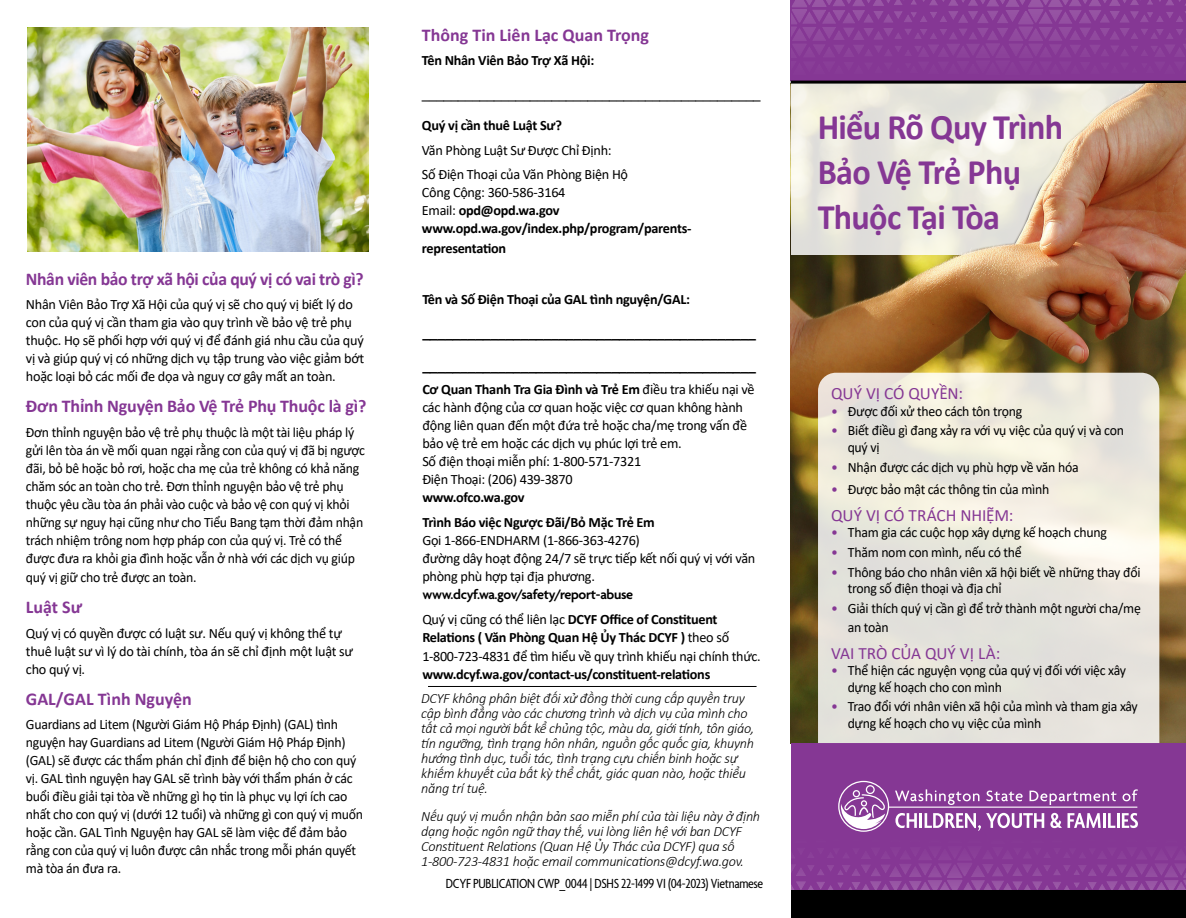
<style>
.page{position:relative;width:1186px;height:918px;background:#fff}
.page>*{position:absolute;margin:0;border:0;box-sizing:border-box;transform-origin:0 0}
.t1{font:700 36px/45px "Calibri";letter-spacing:-.02em;color:#853794;scale:.95 1}
.t2{font:700 18px "Calibri";letter-spacing:-.01em;color:#853794}
.t3{font:17.25px "Calibri";letter-spacing:-.005em;color:#853794}
.t4{font:600 15px "Agenda";color:#000}
.t5{font:15px "Agenda";color:#000}
.t6{font:14.25px/18px "Calibri";letter-spacing:-.02em;color:#000}
.t7{font:italic 300 14.25px/15px "Calibri";letter-spacing:-.02em;color:#000}
.t8{font:700 14.25px/18px "Calibri";letter-spacing:-.02em;color:#000}
.t9{font:condensed 14.25px "Agenda";letter-spacing:-.02em;color:#000}
.t10{font:600 14.25px "Agenda";letter-spacing:-.02em;color:#000}
.s1{font-weight:400}
.s2{font-weight:700}
.s3{color:#853794}
</style>
<div class="page">
<img style="left:791px;top:255px;width:395px;height:488px">
<svg style="left:791px;top:84px;width:395px;height:171px;background:#dac6b5"></svg>
<svg style="left:791px;top:0;width:395px;height:81px;background:#873c96"></svg>
<div style="left:791px;top:743px;width:395px;height:175px;background:#853794"></div>
<div style="left:791px;top:891px;width:395px;height:27px;background:#000"></div>
<hr style="left:791px;top:81px;width:395px;height:3px;background:#000">
<svg style="left:818px;top:373px;width:341px;height:370px;background:#e8e5dc"></svg>
<div style="left:866px;top:785px;width:9px;height:9px;border:1px solid #fff;border-radius:50%"></div>
<svg style="left:791px;top:789px;width:395px;height:102px"></svg>
<img style="left:27px;top:27px;width:341px;height:225px">
<hr style="left:428px;top:686px;width:328px;height:1px;background:#000">
<p class="t2" style="left:26px;top:266px;width:339px">Nhân viên bảo trợ xã hội của quý vị có vai trò gì?</p>
<p class="t6" style="left:26px;top:295px;width:340px">Nhân Viên Bảo Trợ Xã Hội của quý vị sẽ cho quý vị biết lý do con của quý vị cần tham gia vào quy trình về bảo vệ trẻ phụ thuộc. Họ sẽ phối hợp với quý vị để đánh giá nhu cầu của quý vị và giúp quý vị có những dịch vụ tập trung vào việc giảm bớt hoặc loại bỏ các mối đe dọa và nguy cơ gây mất an toàn.</p>
<p class="t2" style="left:26px;top:393px;width:342px">Đơn Thỉnh Nguyện Bảo Vệ Trẻ Phụ Thuộc là gì?</p>
<p class="t6" style="left:26px;top:423px;width:341px">Đơn thỉnh nguyện bảo vệ trẻ phụ thuộc là một tài liệu pháp lý gửi lên tòa án về mối quan ngại rằng con của quý vị đã bị ngược đãi, bỏ bê hoặc bỏ rơi, hoặc cha mẹ của trẻ không có khả năng chăm sóc an toàn cho trẻ. Đơn thỉnh nguyện bảo vệ trẻ phụ thuộc yêu cầu tòa án phải vào cuộc và bảo vệ con quý vị khỏi những sự nguy hại cũng như cho Tiểu Bang tạm thời đảm nhận trách nhiệm trông nom hợp pháp con của quý vị. Trẻ có thể được đưa ra khỏi gia đình hoặc vẫn ở nhà với các dịch vụ giúp</p>
<p class="t6" style="left:26px;top:568px;width:172px">quý vị giữ cho trẻ được an toàn.</p>
<p class="t2" style="left:26px;top:594px;width:58px">Luật Sư</p>
<p class="t6" style="left:26px;top:624px;width:329px">Quý vị có quyền được có luật sư. Nếu quý vị không thể tự thuê luật sư vì lý do tài chính, tòa án sẽ chỉ định một luật sư cho quý vị.</p>
<p class="t2" style="left:26px;top:686px;width:167px">GAL/GAL Tình Nguyện</p>
<p class="t6" style="left:26px;top:715px;width:339px">Guardians ad Litem (Người Giám Hộ Pháp Định) (GAL) tình nguyện hay Guardians ad Litem (Người Giám Hộ Pháp Định) (GAL) sẽ được các thẩm phán chỉ định để biện hộ cho con quý vị. GAL tình nguyện hay GAL sẽ trình bày với thẩm phán ở các buổi điều giải tại tòa về những gì họ tin là phục vụ lợi ích cao nhất cho con quý vị (dưới 12 tuổi) và những gì con quý vị muốn hoặc cần. GAL Tình Nguyện hay GAL sẽ làm việc để đảm bảo rằng con của quý vị luôn được cân nhắc trong mỗi phán quyết mà tòa án đưa ra.</p>
<p class="t2" style="left:422px;top:22px;width:229px">Thông Tin Liên Lạc Quan Trọng</p>
<p class="t8" style="left:422px;top:51px;width:174px">Tên Nhân Viên Bảo Trợ Xã Hội:</p>
<p class="t5" style="left:422px;top:85px;width:340px">_______________________________________________</p>
<p class="t8" style="left:422px;top:116px;width:142px">Quý vị cần thuê Luật Sư?</p>
<p class="t6" style="left:422px;top:137px;width:208px;line-height:24.8px">Văn Phòng Luật Sư Được Chỉ Định:<br>Số Điện Thoại của Văn Phòng Biện Hộ</p>
<p class="t8" style="left:422px;top:183px;width:271px"><span class="s1">Công Cộng: 360-586-3164<br>Email:</span> opd@opd.wa.gov www.opd.wa.gov/index.php/program/parents-</p>
<p class="t8" style="left:422px;top:239px;width:86px">representation</p>
<p class="t8" style="left:422px;top:290px;width:269px">Tên và Số Điện Thoại của GAL tình nguyện/GAL:</p>
<p class="t4" style="left:422px;top:324px;width:335px">____________________________________________</p>
<p class="t4" style="left:422px;top:357px;width:335px">____________________________________________</p>
<p class="t6" style="left:422px;top:380px;width:334px"><span class="s2">Cơ Quan Thanh Tra Gia Đình và Trẻ Em</span> điều tra khiếu nại về các hành động của cơ quan hoặc việc cơ quan không hành động liên quan đến một đứa trẻ hoặc cha/mẹ trong vấn đề bảo vệ trẻ em hoặc các dịch vụ phúc lợi trẻ em.<br>Số điện thoại miễn phí: 1-800-571-7321<br>Điện Thoại: (206) 439-3870</p>
<p class="t8" style="left:422px;top:485px;width:234px;line-height:24.8px">www.ofco.wa.gov<br>Trình Báo việc Ngược Đãi/Bỏ Mặc Trẻ Em</p>
<p class="t6" style="left:422px;top:531px;width:334px">Gọi 1-866-ENDHARM (1-866-363-4276)<br>đường dây hoạt động 24/7 sẽ trực tiếp kết nối quý vị với văn phòng phù hợp tại địa phương.</p>
<p class="t10" style="left:422px;top:587px;width:212px">www.dcyf.wa.gov/safety/report-abuse</p>
<p class="t8" style="left:422px;top:610px;width:308px"><span class="s1">Quý vị cũng có thể liên lạc</span> DCYF Office of Constituent<br>Relations ( Văn Phòng Quan Hệ Ủy Thác DCYF ) <span class="s1">theo số</span></p>
<p class="t6" style="left:422px;top:647px;width:340px">1-800-723-4831 để tìm hiểu về quy trình khiếu nại chính thức.</p>
<p class="t8" style="left:422px;top:665px;width:290px">www.dcyf.wa.gov/contact-us/constituent-relations</p>
<p class="t7" style="left:421px;top:690px;width:334px">DCYF không phân biệt đối xử đồng thời cung cấp quyền truy cập bình đẳng vào các chương trình và dịch vụ của mình cho tất cả mọi người bất kể chủng tộc, màu da, giới tính, tôn giáo, tín ngưỡng, tình trạng hôn nhân, nguồn gốc quốc gia, khuynh hướng tình dục, tuổi tác, tình trạng cựu chiến binh hoặc sự khiếm khuyết của bất kỳ thể chất, giác quan nào, hoặc thiểu năng trí tuệ.</p>
<p class="t7" style="left:421px;top:809px;width:340px">Nếu quý vị muốn nhận bản sao miễn phí của tài liệu này ở định dạng hoặc ngôn ngữ thay thế, vui lòng liên hệ với ban DCYF Constituent Relations (Quan Hệ Ủy Thác của DCYF) qua số 1-800-723-4831 hoặc email communications@dcyf.wa.gov.</p>
<p class="t9" style="left:446px;top:876px;width:319px">DCYF PUBLICATION CWP_0044 | DSHS 22-1499 VI (04-2023) Vietnamese</p>
<h1 class="t1" style="left:818px;top:104px;width:260px">Hiểu Rõ Quy Trình<br>Bảo Vệ Trẻ Phụ<br>Thuộc Tại Tòa</h1>
<p class="t3" style="left:831px;top:381px;width:133px">QUÝ VỊ CÓ QUYỀN:</p>
<p class="t6" style="left:831px;top:402px;width:193px"><span class="s3">•</span> Được đối xử theo cách tôn trọng</p>
<p class="t6" style="left:848px;top:422px;width:278px;line-height:16.5px;text-indent:-16px"><span class="s3">•</span> Biết điều gì đang xảy ra với vụ việc của quý vị và con quý vị</p>
<p class="t6" style="left:831px;top:458px;width:249px"><span class="s3">•</span> Nhận được các dịch vụ phù hợp về văn hóa</p>
<p class="t6" style="left:831px;top:480px;width:220px"><span class="s3">•</span> Được bảo mật các thông tin của mình</p>
<p class="t3" style="left:831px;top:503px;width:184px">QUÝ VỊ CÓ TRÁCH NHIỆM:</p>
<p class="t6" style="left:831px;top:523px;width:277px"><span class="s3">•</span> Tham gia các cuộc họp xây dựng kế hoạch chung</p>
<p class="t6" style="left:831px;top:543px;width:192px"><span class="s3">•</span> Thăm nom con mình, nếu có thể</p>
<p class="t6" style="left:848px;top:563px;width:294px;line-height:16.5px;text-indent:-16px"><span class="s3">•</span> Thông báo cho nhân viên xã hội biết về những thay đổi trong số điện thoại và địa chỉ</p>
<p class="t6" style="left:848px;top:598px;width:295px;line-height:19.5px;text-indent:-16px"><span class="s3">•</span> Giải thích quý vị cần gì để trở thành một người cha/mẹ an toàn</p>
<p class="t3" style="left:831px;top:641px;width:171px">VAI TRÒ CỦA QUÝ VỊ LÀ:</p>
<p class="t6" style="left:848px;top:662px;width:280px;line-height:16.5px;text-indent:-16px"><span class="s3">•</span> Thể hiện các nguyện vọng của quý vị đối với việc xây dựng kế hoạch cho con mình</p>
<p class="t6" style="left:848px;top:698px;width:292px;line-height:16.5px;text-indent:-16px"><span class="s3">•</span> Trao đổi với nhân viên xã hội của mình và tham gia xây dựng kế hoạch cho vụ việc của mình</p>
</div>
